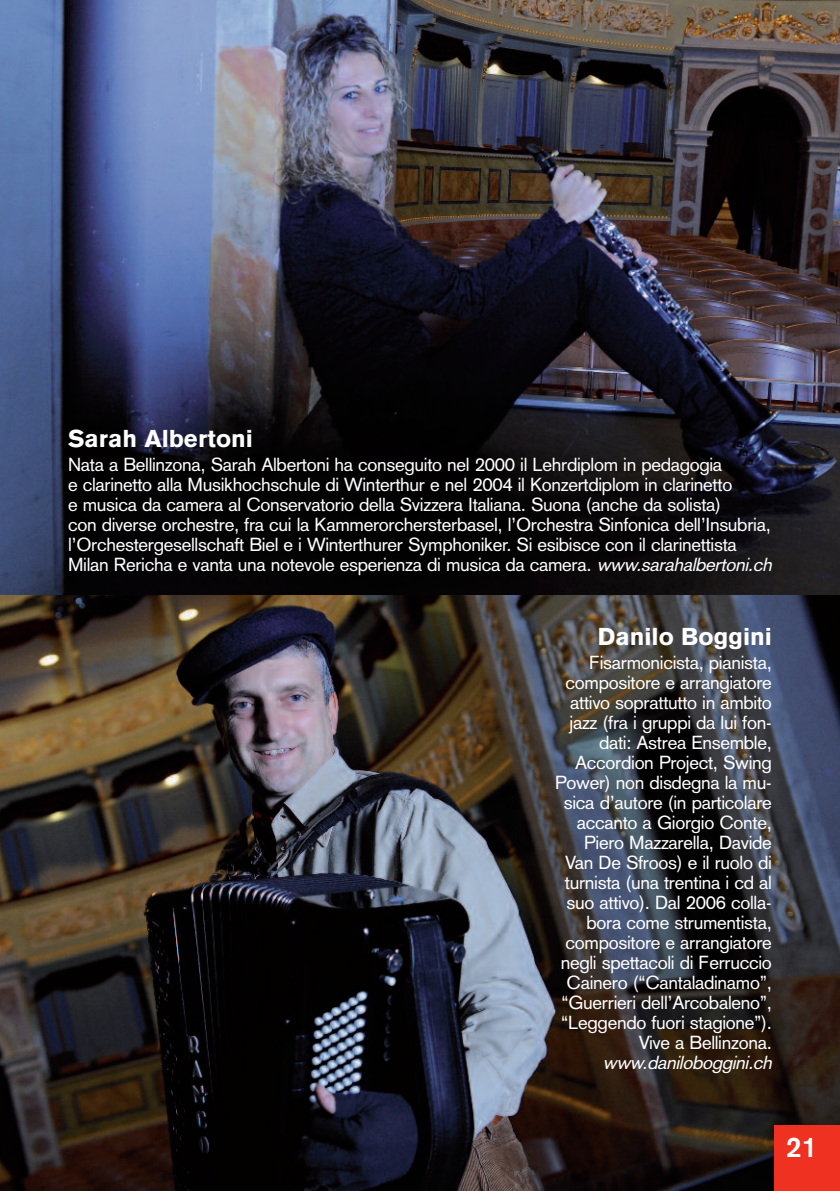
<style>
.page{position:relative;width:840px;height:1191px;background:#fff}
.page>*{position:absolute;margin:0;border:0;box-sizing:border-box;transform-origin:0 0}
.t1{font:700 28px "Akzidenz Grotesk";color:#fff}
.t2{font:900 24px "Akzidenz Grotesk";color:#fff}
.t3{font:18.6px/20px "Akzidenz Grotesk";letter-spacing:-.02em;color:#fff;text-align:right}
.t4{font:italic 18.6px "Akzidenz Grotesk";color:#fff}
.s1{font-style:italic}
</style>
<div class="page">
<img style="left:0;top:0;width:839px;height:595px">
<img style="left:0;top:595px;width:839px;height:596px">
<div style="left:774px;top:1125px;width:65px;height:66px;background:#ef3122"></div>
<p class="t2" style="left:68px;top:429px;width:186px">Sarah Albertoni</p>
<p class="t3" style="left:68px;top:456px;width:708px;text-align:left">Nata a Bellinzona, Sarah Albertoni ha conseguito nel 2000 il Lehrdiplom in pedagogia<br>e clarinetto alla Musikhochschule di Winterthur e nel 2004 il Konzertdiplom in clarinetto<br>e musica da camera al Conservatorio della Svizzera Italiana. Suona (anche da solista)<br>con diverse orchestre, fra cui la Kammerorchersterbasel, l’Orchestra Sinfonica dell’Insubria, l’Orchestergesellschaft Biel e i Winterthurer Symphoniker. Si esibisce con il clarinettista Milan Rericha e vanta una notevole esperienza di musica da camera. <span class="s1">www.sarahalbertoni.ch</span></p>
<p class="t2" style="left:597px;top:627px;width:175px">Danilo Boggini</p>
<p class="t3" style="left:555px;top:654px;width:218px">Fisarmonicista, pianista, compositore e arrangiatore attivo soprattutto in ambito jazz (fra i gruppi da lui fon&shy;dati: Astrea Ensemble,<br>Accordion Project, Swing<br>Power) non disdegna la mu&shy;sica d’autore (in particolare accanto a Giorgio Conte,<br>Piero Mazzarella, Davide<br>Van De Sfroos) e il ruolo di turnista (una trentina i cd al suo attivo). Dal 2006 colla&shy;bora come strumentista, compositore e arrangiatore negli spettacoli di Ferruccio<br>Cainero (“Cantaladinamo”, “Guerrieri dell’Arcobaleno”, “Leggendo fuori stagione”).<br>Vive a Bellinzona.</p>
<p class="t4" style="left:602px;top:1055px;width:174px">www.daniloboggini.ch</p>
<h1 class="t1" style="left:785px;top:1137px;width:33px">21</h1>
</div>
